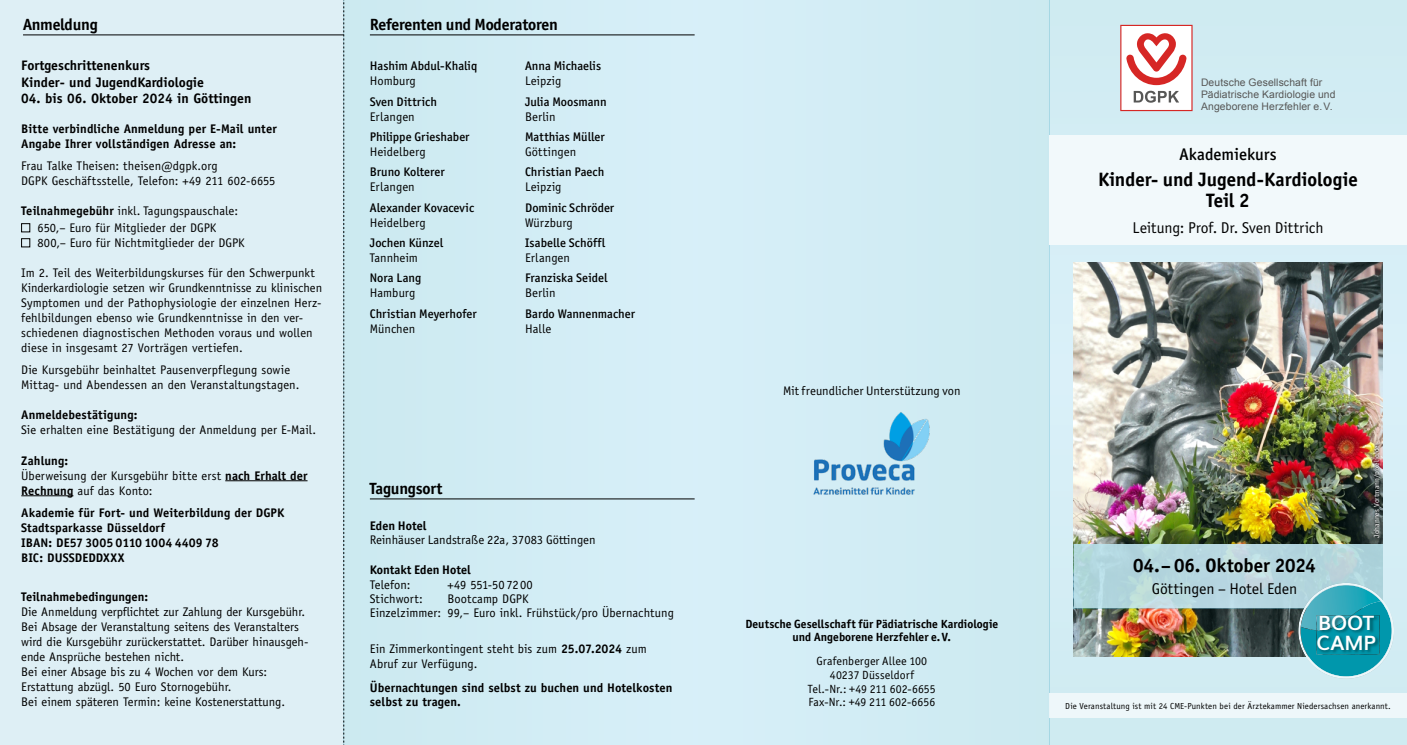
<style>
.page{position:relative;width:1407px;height:745px;background:#fff}
.page>*{position:absolute;margin:0;border:0;box-sizing:border-box;transform-origin:0 0}
.t1{font:700 19.75px/19.8px "Muli";letter-spacing:-.01em;color:#fff}
.t2{font:700 19.38px/21.9px "Officina Sans ITC Pro";color:#000;text-align:center}
.t3{font:500 16.88px "Officina Sans ITC Pro";letter-spacing:.005em;color:#000}
.t4{font:700 16.25px "Officina Sans ITC Pro";letter-spacing:-.015em;color:#000}
.t5{font:15.62px "Officina Sans ITC Pro";color:#000}
.t6{font:700 13.75px/16.2px "Officina Sans Std";color:#000}
.t7{font:12.5px/15px "Officina Sans Std";color:#000}
.t8{font:700 12.5px/15px "Officina Sans Std";letter-spacing:.005em;color:#000}
.t9{font:500 12.5px "Officina Sans ITC Pro";color:#000}
.t10{font:12.5px "Officina Sans ITC Pro";color:#000}
.t11{font:700 12.5px "Officina Sans ITC Pro";color:#000}
.t12{font:11.88px/13.8px "Officina Sans ITC Pro";letter-spacing:.005em;color:#000;text-align:center}
.t13{font:700 11.88px/13.8px "Officina Sans ITC Pro";letter-spacing:.005em;color:#000;text-align:center}
.t14{font:10.38px/11.8px "Arial";letter-spacing:.01em;color:#575756}
.t15{font:8.75px "Officina Sans Std";letter-spacing:.01em;color:#000}
.t16{font:7.5px "Officina Sans Std";color:#fff}
.s1{font-family:"Officina Sans Std";font-weight:700}
.s2{font-weight:700}
</style>
<div class="page">
<div style="left:0;top:0;width:344px;height:744px;background:#deeff5"></div>
<div style="left:1049px;top:0;width:358px;height:744px;background:#d1ecf3"></div>
<div style="left:344px;top:0;width:705px;height:744px;background:#d2ecf4"></div>
<div style="left:1120px;top:25px;width:72px;height:86px;background:#fff;border:1px solid #d62725"></div>
<svg style="left:1126px;top:33px;width:60px;height:52px"></svg>
<svg style="left:1133px;top:91px;width:46px;height:12px"></svg>
<div style="left:1049px;top:693px;width:358px;height:25px;background:#f2f9fb"></div>
<hr style="left:23px;top:35px;width:321px;height:1px;background:#000">
<hr style="left:370px;top:35px;width:324px;height:1px;background:#000">
<hr style="left:370px;top:498px;width:324px;height:1px;background:#000">
<svg style="left:343px;top:0;width:1px;height:744px"></svg>
<div style="left:1049px;top:135px;width:358px;height:110px;background:#f2f9fb"></div>
<img style="left:1074px;top:262px;width:308px;height:394px">
<svg style="left:1074px;top:544px;width:308px;height:63px;background:#b6d7de"></svg>
<div style="left:1285px;top:565px;width:122px;height:113px;background:#000;opacity:.2"></div>
<svg style="left:1371px;top:443px;width:11px;height:96px"></svg>
<hr style="left:225px;top:480px;width:82px;height:1px;background:#000">
<hr style="left:21px;top:495px;width:52px;height:1px;background:#000">
<div style="left:21px;top:223px;width:9px;height:9px;border:1px solid #000"></div>
<div style="left:21px;top:238px;width:9px;height:9px;border:1px solid #000"></div>
<img style="left:813px;top:412px;width:117px;height:83px">
<h3 class="t4" style="left:23px;top:14px;width:76px">Anmeldung</h3>
<p class="t6" style="left:21px;top:57px;width:184px">Fortgeschrittenenkurs<br>Kinder- und JugendKardiologie</p>
<p class="t6" style="left:21px;top:90px;width:232px">04. bis 06. Oktober 2024 in Göttingen</p>
<p class="t8" style="left:21px;top:121px;width:257px">Bitte verbindliche Anmeldung per E-Mail unter<br>Angabe Ihrer vollständigen Adresse an:</p>
<p class="t7" style="left:21px;top:158px;width:256px">Frau Talke Theisen: theisen@dgpk.org<br>DGPK Geschäftsstelle, Telefon: +49 211 602-6655</p>
<p class="t10" style="left:21px;top:204px;width:218px"><span class="s1">Teilnahmegebühr</span> inkl. Tagungspauschale:</p>
<p class="t7" style="left:38px;top:220px;width:209px">650,– Euro für Mitglieder der DGPK<br>800,– Euro für Nichtmitglieder der DGPK</p>
<p class="t7" style="left:21px;top:265px;width:302px">Im 2. Teil des Weiterbildungskurses für den Schwerpunkt Kinderkardiologie setzen wir Grundkenntnisse zu klinischen Symptomen und der Pathophysiologie der einzelnen Herz&shy;fehlbildungen ebenso wie Grundkenntnisse in den ver&shy;schiedenen diagnostischen Methoden voraus und wollen diese in insgesamt 27 Vorträgen vertiefen.</p>
<p class="t7" style="left:21px;top:362px;width:280px">Die Kursgebühr beinhaltet Pausenverpflegung sowie<br>Mittag- und Abendessen an den Veranstaltungstagen.</p>
<p class="t8" style="left:21px;top:407px;width:118px">Anmeldebestätigung:</p>
<p class="t7" style="left:21px;top:422px;width:296px">Sie erhalten eine Bestätigung der Anmeldung per E-Mail.</p>
<p class="t7" style="left:21px;top:452px;width:288px"><span class="s2">Zahlung:<br></span>Überweisung der Kursgebühr bitte erst <span class="s2">nach Erhalt der<br>Rechnung</span> auf das Konto:</p>
<p class="t8" style="left:21px;top:505px;width:264px">Akademie für Fort- und Weiterbildung der DGPK<br>Stadtsparkasse Düsseldorf<br>IBAN: DE57 3005 0110 1004 4409 78<br>BIC: DUSSDEDDXXX</p>
<p class="t8" style="left:21px;top:589px;width:128px">Teilnahmebedingungen:</p>
<p class="t7" style="left:21px;top:604px;width:287px">Die Anmeldung verpflichtet zur Zahlung der Kursgebühr.<br>Bei Absage der Veranstaltung seitens des Veranstalters wird die Kursgebühr zurückerstattet. Darüber hinausgeh&shy;ende Ansprüche bestehen nicht.<br>Bei einer Absage bis zu 4 Wochen vor dem Kurs:<br>Erstattung abzügl. 50 Euro Stornogebühr.<br>Bei einem späteren Termin: keine Kostenerstattung.</p>
<h3 class="t4" style="left:370px;top:14px;width:189px">Referenten und Moderatoren</h3>
<p class="t9" style="left:370px;top:58px;width:109px">Hashim Abdul-Khaliq</p>
<p class="t10" style="left:370px;top:74px;width:47px">Homburg</p>
<p class="t9" style="left:370px;top:94px;width:69px">Sven Dittrich</p>
<p class="t10" style="left:370px;top:109px;width:46px">Erlangen</p>
<p class="t9" style="left:370px;top:129px;width:101px">Philippe Grieshaber</p>
<p class="t10" style="left:370px;top:144px;width:57px">Heidelberg</p>
<p class="t9" style="left:370px;top:164px;width:76px">Bruno Kolterer</p>
<p class="t10" style="left:370px;top:180px;width:46px">Erlangen</p>
<p class="t9" style="left:370px;top:200px;width:106px">Alexander Kovacevic</p>
<p class="t10" style="left:370px;top:215px;width:57px">Heidelberg</p>
<p class="t9" style="left:370px;top:235px;width:75px">Jochen Künzel</p>
<p class="t10" style="left:370px;top:250px;width:50px">Tannheim</p>
<p class="t9" style="left:370px;top:270px;width:53px">Nora Lang</p>
<p class="t10" style="left:370px;top:285px;width:47px">Hamburg</p>
<p class="t9" style="left:370px;top:306px;width:108px">Christian Meyerhofer</p>
<p class="t10" style="left:370px;top:321px;width:47px">München</p>
<p class="t9" style="left:525px;top:58px;width:77px">Anna Michaelis</p>
<p class="t10" style="left:525px;top:74px;width:38px">Leipzig</p>
<p class="t9" style="left:525px;top:94px;width:83px">Julia Moosmann</p>
<p class="t10" style="left:525px;top:109px;width:32px">Berlin</p>
<p class="t9" style="left:525px;top:129px;width:81px">Matthias Müller</p>
<p class="t10" style="left:525px;top:144px;width:53px">Göttingen</p>
<p class="t9" style="left:525px;top:164px;width:81px">Christian Paech</p>
<p class="t10" style="left:525px;top:180px;width:38px">Leipzig</p>
<p class="t9" style="left:525px;top:200px;width:91px">Dominic Schröder</p>
<p class="t10" style="left:525px;top:215px;width:49px">Würzburg</p>
<p class="t9" style="left:525px;top:235px;width:81px">Isabelle Schöffl</p>
<p class="t10" style="left:525px;top:250px;width:46px">Erlangen</p>
<p class="t9" style="left:525px;top:270px;width:84px">Franziska Seidel</p>
<p class="t10" style="left:525px;top:285px;width:32px">Berlin</p>
<p class="t9" style="left:525px;top:306px;width:111px">Bardo Wannenmacher</p>
<p class="t10" style="left:525px;top:321px;width:28px">Halle</p>
<h3 class="t4" style="left:370px;top:477px;width:74px">Tagungsort</h3>
<p class="t11" style="left:370px;top:517px;width:58px">Eden Hotel</p>
<p class="t10" style="left:370px;top:532px;width:227px">Reinhäuser Landstraße 22a, 37083 Göttingen</p>
<p class="t11" style="left:370px;top:561px;width:102px">Kontakt Eden Hotel</p>
<p class="t7" style="left:370px;top:576px;width:42px">Telefon:</p>
<p class="t7" style="left:447px;top:576px;width:87px">+49 551-5072 00</p>
<p class="t7" style="left:370px;top:591px;width:54px">Stichwort:</p>
<p class="t7" style="left:370px;top:591px;width:305px;line-height:14.4px;text-indent:78px">Bootcamp DGPK<br>Einzelzimmer: 99,– Euro inkl. Frühstück/pro Übernachtung</p>
<p class="t7" style="left:370px;top:641px;width:278px;line-height:14.4px">Ein Zimmerkontingent steht bis zum <span class="s2">25.07.2024</span> zum<br>Abruf zur Verfügung.</p>
<p class="t8" style="left:370px;top:680px;width:304px;line-height:14.4px">Übernachtungen sind selbst zu buchen und Hotelkosten selbst zu tragen.</p>
<p class="t10" style="left:783px;top:383px;width:179px">Mit freundlicher Unterstützung von</p>
<p class="t13" style="left:745px;top:616px;width:254px">Deutsche Gesellschaft für Pädiatrische Kardiologie und Angeborene Herzfehler e.V.</p>
<p class="t12" style="left:808px;top:653px;width:129px">Grafenberger Allee 100<br>40237 Düsseldorf<br>Tel.-Nr.: +49 211 602-6655<br>Fax-Nr.: +49 211 602-6656</p>
<p class="t14" style="left:1201px;top:77px;width:136px">Deutsche Gesellschaft für<br>Pädiatrische Kardiologie und<br>Angeborene Herzfehler e.V.</p>
<h3 class="t3" style="left:1179px;top:144px;width:99px">Akademiekurs</h3>
<h2 class="t2" style="left:1098px;top:168px;width:261px">Kinder- und Jugend-Kardiologie<br>Teil 2</h2>
<p class="t5" style="left:1132px;top:218px;width:192px">Leitung: Prof. Dr. Sven Dittrich</p>
<h2 class="t2" style="left:1133px;top:553px;width:184px">04.– 06. Oktober 2024</h2>
<p class="t5" style="left:1151px;top:579px;width:147px">Göttingen – Hotel Eden</p>
<p class="t16" style="left:1372px;top:537px;width:94px;rotate:-90deg">Johannes Vortmann/pixelio.de</p>
<h1 class="t1" style="left:1316px;top:611px;width:61px">BOOT<br>CAMP</h1>
<p class="t15" style="left:1065px;top:700px;width:327px">Die Veranstaltung ist mit 24 CME-Punkten bei der Ärztekammer Niedersachsen anerkannt.</p>
</div>
